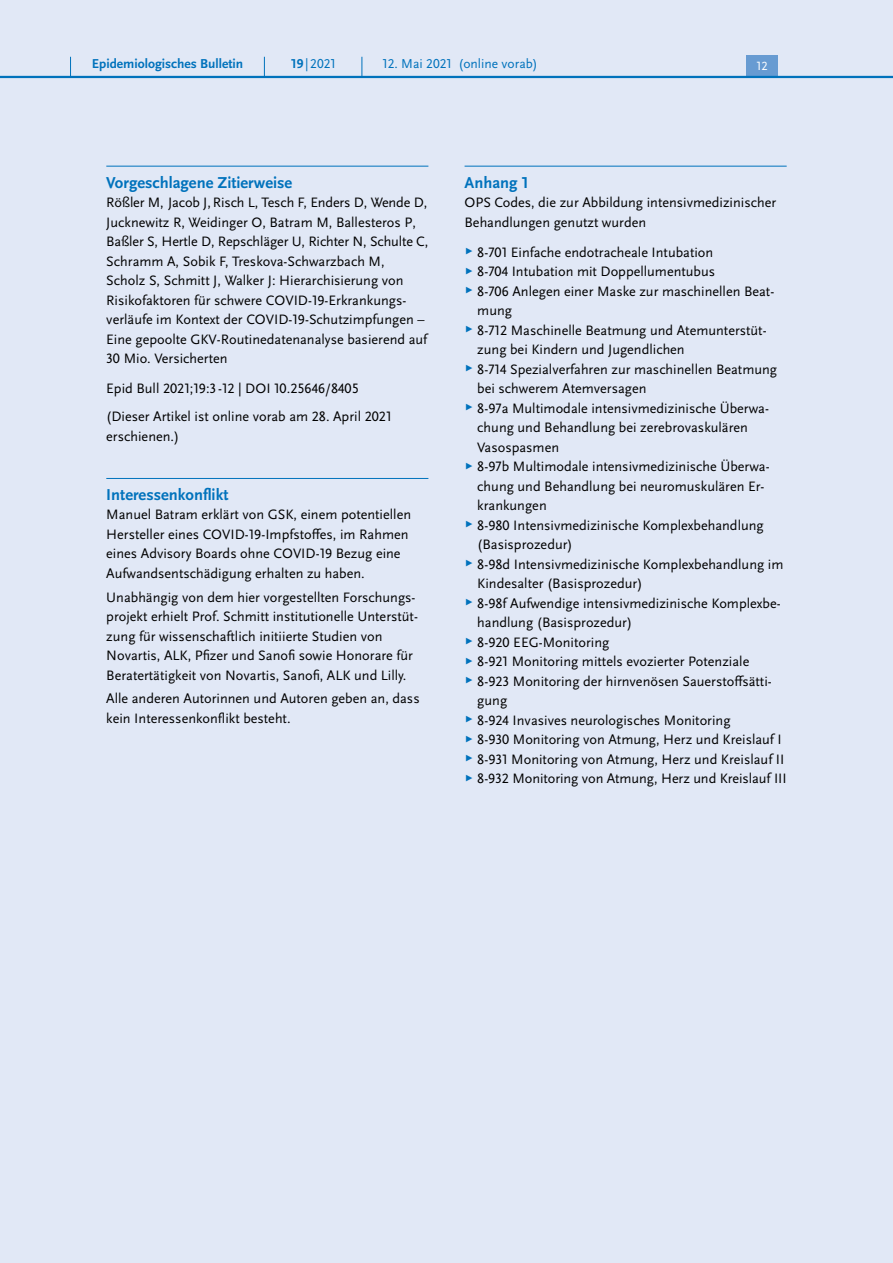
<style>
.page{position:relative;width:893px;height:1263px;background:#fff}
.page>*{position:absolute;margin:0;border:0;box-sizing:border-box;transform-origin:0 0}
.H4_-_Anhang_allerers{font:700 16.5px "Scala Sans Pro";color:#0072bc}
.P_-_Anhang{font:14.25px/19.5px "Scala Sans Pro";color:#000}
.t1{font:13.5px "Scala Sans Pro";color:#0072bc}
.t2{font:700 13.5px "Scala Sans Pro";color:#0072bc}
.t3{font:12.45px "Scala Sans Pro";color:#fff}
.s1{font-weight:700}
</style>
<div class="page">
<div style="left:0;top:78px;width:893px;height:1185px;background:#e1e8f6"></div>
<hr style="left:106px;top:166px;width:322px;height:1px;background:#0072bc">
<hr style="left:106px;top:478px;width:322px;height:1px;background:#0072bc">
<hr style="left:465px;top:166px;width:322px;height:1px;background:#0072bc">
<div style="left:0;top:0;width:893px;height:77px;background:#e1e8f6"></div>
<div style="left:746px;top:55px;width:32px;height:21px;background:#679bd2"></div>
<hr style="left:0;top:76px;width:893px;height:2px;background:#0072bc">
<svg style="left:70px;top:57px;width:1px;height:19px"></svg>
<svg style="left:264px;top:57px;width:1px;height:19px"></svg>
<svg style="left:362px;top:57px;width:1px;height:19px"></svg>
<p class="t2" style="left:92px;top:55px;width:153px">Epidemiologisches Bulletin</p>
<p class="t1" style="left:291px;top:55px;width:46px"><span class="s1">19</span>|2021</p>
<p class="t1" style="left:383px;top:55px;width:157px">12. Mai 2021 (online vorab)</p>
<p class="t3" style="left:757px;top:59px;width:13px">12</p>
<h4 class="H4_-_Anhang_allerers" style="left:106px;top:172px;width:188px">Vorgeschlagene Zitierweise</h4>
<p class="P_-_Anhang" style="left:106px;top:193px;width:324px">Rößler M, Jacob J,Risch L, Tesch F, Enders D, Wende D, Jucknewitz R, Weidinger O, Batram M, Ballesteros P, Baßler S, Hertle D, Repschläger U, Richter N, Schulte C, Schramm A, Sobik F, Treskova-Schwarzbach M,<br>Scholz S, Schmitt J, Walker J: Hierarchisierung von Risikofaktoren für schwere COVID-19-Erkrankungs&shy;verläufe im Kontext der COVID-19-Schutzimpfungen – Eine gepoolte GKV-Routinedatenanalyse basierend auf 30 Mio. Versicherten</p>
<p class="P_-_Anhang" style="left:106px;top:379px;width:254px">Epid Bull 2021;19:3 -12 | DOI 10.25646/8405</p>
<p class="P_-_Anhang" style="left:106px;top:407px;width:287px">(Dieser Artikel ist online vorab am 28. April 2021 erschienen.)</p>
<h4 class="H4_-_Anhang_allerers" style="left:106px;top:485px;width:124px">Interessenkonflikt</h4>
<p class="P_-_Anhang" style="left:106px;top:505px;width:306px">Manuel Batram erklärt von GSK, einem potentiellen Hersteller eines COVID-19-Impfstoffes, im Rahmen eines Advisory Boards ohne COVID-19 Bezug eine Aufwandsentschädigung erhalten zu haben.</p>
<p class="P_-_Anhang" style="left:106px;top:587px;width:313px">Unabhängig von dem hier vorgestellten Forschungs&shy;projekt erhielt Prof. Schmitt institutionelle Unterstüt&shy;zung für wissenschaftlich initiierte Studien von Novartis, ALK, Pfizer und Sanofi sowie Honorare für Beratertätigkeit von Novartis, Sanofi, ALK und Lilly.</p>
<p class="P_-_Anhang" style="left:106px;top:689px;width:315px">Alle anderen Autorinnen und Autoren geben an, dass kein Interessenkonflikt besteht.</p>
<h4 class="H4_-_Anhang_allerers" style="left:465px;top:172px;width:65px">Anhang 1</h4>
<p class="P_-_Anhang" style="left:465px;top:193px;width:313px">OPS Codes, die zur Abbildung intensivmedizinischer<br>Behandlungen genutzt wurden</p>
<p class="P_-_Anhang" style="left:465px;top:242px;width:250px"><sup>▶</sup> 8-701 Einfache endotracheale Intubation</p>
<p class="P_-_Anhang" style="left:465px;top:262px;width:252px"><sup>▶</sup> 8-704 Intubation mit Doppellumentubus</p>
<p class="P_-_Anhang" style="left:477px;top:281px;width:298px;text-indent:-13px"><sup>▶</sup> 8-706 Anlegen einer Maske zur maschinellen Beat&shy;mung</p>
<p class="P_-_Anhang" style="left:477px;top:320px;width:291px;text-indent:-13px"><sup>▶</sup> 8-712 Maschinelle Beatmung und Atemunterstüt&shy;zung bei Kindern und Jugendlichen</p>
<p class="P_-_Anhang" style="left:477px;top:359px;width:301px;text-indent:-13px"><sup>▶</sup> 8-714 Spezialverfahren zur maschinellen Beatmung bei schwerem Atemversagen</p>
<p class="P_-_Anhang" style="left:477px;top:398px;width:293px;text-indent:-13px"><sup>▶</sup> 8-97a Multimodale intensivmedizinische Überwa&shy;chung und Behandlung bei zerebrovaskulären<br>Vasospasmen</p>
<p class="P_-_Anhang" style="left:477px;top:457px;width:294px;text-indent:-13px"><sup>▶</sup> 8-97b Multimodale intensivmedizinische Überwa&shy;chung und Behandlung bei neuromuskulären Er&shy;krankungen</p>
<p class="P_-_Anhang" style="left:477px;top:515px;width:288px;text-indent:-13px"><sup>▶</sup> 8-980 Intensivmedizinische Komplexbehandlung (Basisprozedur)</p>
<p class="P_-_Anhang" style="left:477px;top:554px;width:308px;text-indent:-13px"><sup>▶</sup> 8-98d Intensivmedizinische Komplexbehandlung im<br>Kindesalter (Basisprozedur)</p>
<p class="P_-_Anhang" style="left:477px;top:593px;width:305px;text-indent:-13px"><sup>▶</sup> 8-98f Aufwendige intensivmedizinische Komplexbe&shy;handlung (Basisprozedur)</p>
<p class="P_-_Anhang" style="left:465px;top:632px;width:146px"><sup>▶</sup> 8-920 EEG-Monitoring</p>
<p class="P_-_Anhang" style="left:465px;top:652px;width:286px"><sup>▶</sup> 8-921 Monitoring mittels evozierter Potenziale</p>
<p class="P_-_Anhang" style="left:477px;top:671px;width:296px;text-indent:-13px"><sup>▶</sup> 8-923 Monitoring der hirnvenösen Sauerstoffsätti&shy;gung</p>
<p class="P_-_Anhang" style="left:465px;top:710px;width:268px"><sup>▶</sup> 8-924 Invasives neurologisches Monitoring</p>
<p class="P_-_Anhang" style="left:465px;top:730px;width:319px"><sup>▶</sup> 8-930 Monitoring von Atmung, Herz und Kreislauf I</p>
<p class="P_-_Anhang" style="left:465px;top:749px;width:321px"><sup>▶</sup> 8-931 Monitoring von Atmung, Herz und Kreislauf II</p>
<p class="P_-_Anhang" style="left:465px;top:769px;width:324px"><sup>▶</sup> 8-932 Monitoring von Atmung, Herz und Kreislauf III</p>
</div>
